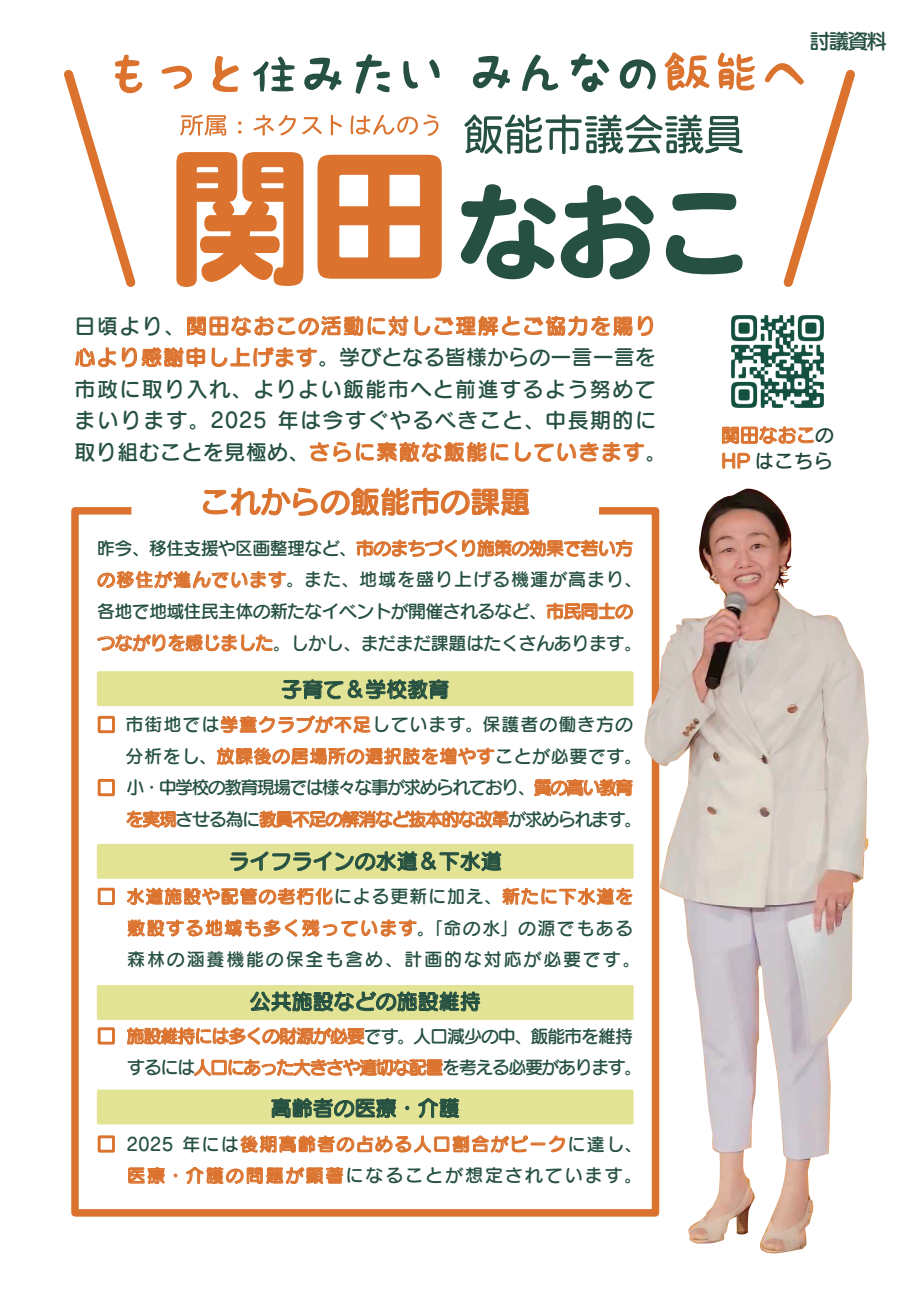
<style>
.page{position:relative;width:919px;height:1289px;background:#fff}
.page>*{position:absolute;margin:0;border:0;box-sizing:border-box;transform-origin:0 0}
.t1{font:30px "Seurat Pro N DB";color:#db732e}
.t2{font:21px/31.5px "Seurat Pro N DB";letter-spacing:.07em;color:#265142}
.t3{font:21px "Seurat Pro N DB";color:#265142}
.t4{font:18.9px/25.8px "Seurat Pro N DB";color:#db732e}
.t5{font:18px/31.5px "Seurat Pro N DB";letter-spacing:-.025em;color:#265142}
.t6{font:18px/31.5px "Seurat Pro N DB";letter-spacing:.075em;color:#265142}
.t7{font:18px/31.5px "Seurat Pro N DB";letter-spacing:-.08em;color:#265142}
.t8{font:18px/31.5px "Seurat Pro N DB";letter-spacing:.07em;color:#db732e;text-align:right}
.t9{font:18px "Seurat Pro N DB";letter-spacing:-.075em;color:#db732e}
.t10{font:18px "Seurat Pro N DB";letter-spacing:-.095em;color:#265142}
.t11{font:18px "Seurat Pro N DB";letter-spacing:.03em;color:#db732e}
.t12{font:18px "Seurat Pro N DB";letter-spacing:.05em;color:#265142}
.s1{color:#db732e}
.s2{color:#265142}
.s3{color:#204539}
</style>
<div class="page">
<svg style="left:473px;top:56px;width:37px;height:33px"></svg>
<svg style="left:522px;top:55px;width:36px;height:36px"></svg>
<svg style="left:571px;top:53px;width:38px;height:39px"></svg>
<svg style="left:619px;top:59px;width:36px;height:30px"></svg>
<svg style="left:717px;top:52px;width:38px;height:39px"></svg>
<svg style="left:162px;top:66px;width:30px;height:23px"></svg>
<svg style="left:213px;top:56px;width:26px;height:36px"></svg>
<svg style="left:253px;top:56px;width:41px;height:35px"></svg>
<svg style="left:304px;top:58px;width:37px;height:32px"></svg>
<svg style="left:355px;top:54px;width:34px;height:40px"></svg>
<svg style="left:403px;top:59px;width:36px;height:30px"></svg>
<svg style="left:664px;top:52px;width:45px;height:39px"></svg>
<svg style="left:176px;top:152px;width:127px;height:135px"></svg>
<svg style="left:317px;top:155px;width:124px;height:124px"></svg>
<svg style="left:461px;top:184px;width:192px;height:95px"></svg>
<svg style="left:665px;top:193px;width:77px;height:81px"></svg>
<svg style="left:464px;top:114px;width:278px;height:40px"></svg>
<svg style="left:180px;top:115px;width:46px;height:21px"></svg>
<svg style="left:238px;top:121px;width:3px;height:13px"></svg>
<svg style="left:253px;top:115px;width:43px;height:21px"></svg>
<svg style="left:302px;top:117px;width:19px;height:17px"></svg>
<svg style="left:331px;top:115px;width:11px;height:20px"></svg>
<svg style="left:350px;top:114px;width:88px;height:22px"></svg>
<svg style="left:64px;top:55px;width:78px;height:232px"></svg>
<svg style="left:764px;top:63px;width:91px;height:224px"></svg>
<img style="left:731px;top:315px;width:93px;height:93px">
<div style="left:97px;top:671px;width:536px;height:35px;background:#e2e394;border-radius:2px"></div>
<div style="left:97px;top:843px;width:536px;height:35px;background:#e2e394;border-radius:2px"></div>
<div style="left:97px;top:985px;width:536px;height:34px;background:#e2e394;border-radius:2px"></div>
<div style="left:97px;top:1089px;width:536px;height:35px;background:#e2e394;border-radius:2px"></div>
<div style="left:71px;top:507px;width:588px;height:709px;border:8px solid #db732e"></div>
<div style="left:131px;top:477px;width:468px;height:60px;background:#fff"></div>
<svg style="left:203px;top:478px;width:326px;height:38px"></svg>
<svg style="left:356px;top:536px;width:276px;height:21px"></svg>
<svg style="left:98px;top:571px;width:188px;height:17px"></svg>
<svg style="left:546px;top:602px;width:87px;height:17px"></svg>
<svg style="left:97px;top:634px;width:175px;height:18px"></svg>
<svg style="left:282px;top:679px;width:166px;height:20px"></svg>
<svg style="left:97px;top:715px;width:18px;height:19px"></svg>
<svg style="left:221px;top:715px;width:149px;height:18px"></svg>
<svg style="left:217px;top:747px;width:277px;height:18px"></svg>
<svg style="left:97px;top:778px;width:18px;height:19px"></svg>
<svg style="left:534px;top:779px;width:98px;height:17px"></svg>
<svg style="left:127px;top:810px;width:49px;height:17px"></svg>
<svg style="left:259px;top:810px;width:249px;height:18px"></svg>
<svg style="left:230px;top:851px;width:271px;height:20px"></svg>
<svg style="left:97px;top:887px;width:18px;height:18px"></svg>
<svg style="left:502px;top:887px;width:130px;height:18px"></svg>
<svg style="left:127px;top:887px;width:289px;height:49px"></svg>
<svg style="left:250px;top:991px;width:230px;height:20px"></svg>
<svg style="left:97px;top:1027px;width:18px;height:18px"></svg>
<svg style="left:127px;top:1019px;width:316px;height:58px"></svg>
<svg style="left:271px;top:1098px;width:125px;height:19px"></svg>
<svg style="left:418px;top:1098px;width:41px;height:19px"></svg>
<svg style="left:97px;top:1135px;width:18px;height:18px"></svg>
<svg style="left:241px;top:1135px;width:287px;height:17px"></svg>
<div style="left:531px;top:1142px;width:14px;height:3px;border:1px solid #db732e"></div>
<svg style="left:549px;top:1135px;width:16px;height:17px"></svg>
<svg style="left:128px;top:1167px;width:37px;height:17px"></svg>
<svg style="left:186px;top:1166px;width:157px;height:19px"></svg>
<svg style="left:187px;top:316px;width:221px;height:20px"></svg>
<svg style="left:414px;top:315px;width:218px;height:21px"></svg>
<svg style="left:638px;top:315px;width:15px;height:21px"></svg>
<svg style="left:75px;top:347px;width:41px;height:21px"></svg>
<svg style="left:122px;top:347px;width:83px;height:20px"></svg>
<svg style="left:212px;top:347px;width:105px;height:21px"></svg>
<svg style="left:310px;top:442px;width:198px;height:20px"></svg>
<svg style="left:515px;top:442px;width:129px;height:20px"></svg>
<svg style="left:722px;top:426px;width:91px;height:18px"></svg>
<svg style="left:722px;top:452px;width:28px;height:16px"></svg>
<img style="left:643px;top:488px;width:225px;height:765px">
<p class="t2" style="left:809px;top:25px;width:79px">討議資料</p>
<p class="t2" style="left:75px;top:309px;width:593px">日頃より、<span class="s1">関田なおこの活動に対しご理解とご協力を賜り心より感謝申し上げます</span>。学びとなる皆様からの一言一言を市政に取り入れ、よりよい飯能市へと前進するよう努めてまいります。2025 年は今すぐやるべきこと、中長期的に取り組むことを見極め、<span class="s1">さらに素敵な飯能にしていきます</span>。</p>
<h1 class="t1" style="left:200px;top:482px;width:331px">これからの飯能市の課題</h1>
<p class="t5" style="left:97px;top:532px;width:546px">昨今、移住支援や区画整理など、<span class="s1">市のまちづくり施策の効果で若い方の移住が進んでいます</span>。また、地域を盛り上げる機運が高まり、各地で地域住民主体の新たなイベントが開催されるなど、<span class="s1">市民同士のつながりを感じました</span>。しかし、まだまだ課題はたくさんあります。</p>
<p class="t2" style="left:281px;top:672px;width:169px">子育て＆学校教育</p>
<p class="t12" style="left:126px;top:712px;width:509px">市街地では<span class="s1">学童クラブが不足</span>しています。保護者の働き方の</p>
<p class="t11" style="left:97px;top:744px;width:546px"><span class="s2">　 分析をし、</span>放課後の居場所の選択肢を増やす<span class="s2">ことが必要です。</span></p>
<p class="t10" style="left:126px;top:775px;width:508px">小・中学校の教育現場では様々な事が求められており、<span class="s1">質の高い教育</span></p>
<p class="t9" style="left:97px;top:807px;width:546px">　 を実現<span class="s2">させる為に</span>教員不足の解消など抜本的な改革<span class="s2">が求められます。</span></p>
<p class="t3" style="left:229px;top:847px;width:274px">ライフラインの水道＆下水道</p>
<p class="t6" style="left:97px;top:880px;width:544px;text-indent:29px"><span class="s1">水道施設や配管の老朽化</span>による更新に加え、<span class="s1">新たに下水道を　 敷設する地域も多く残っています</span>。「命の水」の源でもある　 森林の涵養機能の保全も含め、計画的な対応が必要です。</p>
<p class="t3" style="left:250px;top:987px;width:232px">公共施設などの施設維持</p>
<p class="t7" style="left:97px;top:1019px;width:546px;text-indent:29px"><span class="s1">施設維持には多くの財源が必要</span>です。人口減少の中、飯能市を維持　 するには<span class="s1">人口にあった大きさや適切な配置</span>を考える必要があります。</p>
<p class="t3" style="left:271px;top:1094px;width:190px">高齢者の医療・介護</p>
<p class="t8" style="left:97px;top:1127px;width:546px"><span class="s2">2025 年には</span>後期高齢者の占める人口割合がピーク<span class="s2">に達し、<br>　</span> 医療・介護の問題が顕著<span class="s2">になることが想定されています。</span></p>
<p class="t4" style="left:721px;top:421px;width:114px">関田なおこ<span class="s3">の<br></span>HP <span class="s3">はこちら</span></p>
</div>
